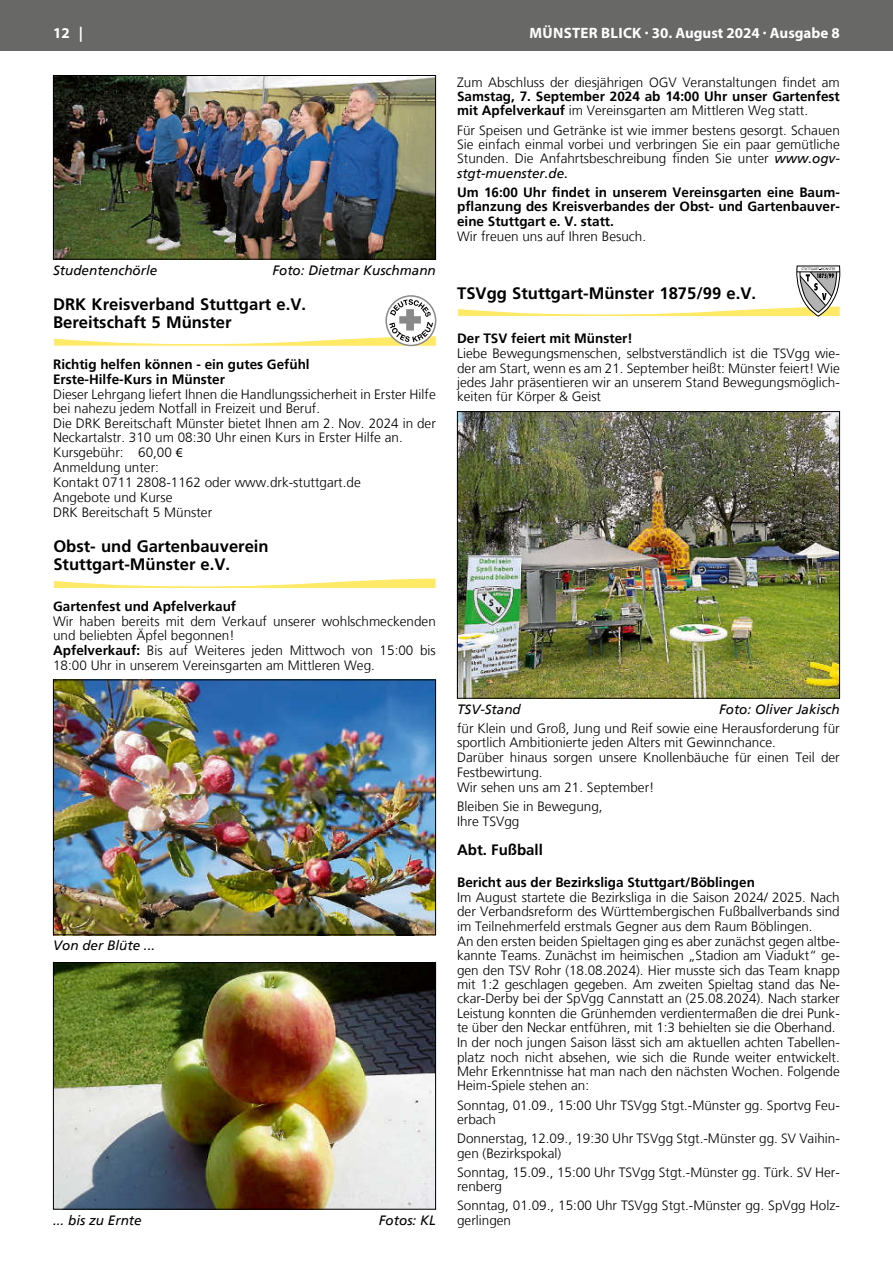
<style>
.page{position:relative;width:893px;height:1263px;background:#fff}
.page>*{position:absolute;margin:0;border:0;box-sizing:border-box;transform-origin:0 0}
.t1{font:700 16.65px/18px "Frutiger";color:#000}
.t2{font:700 15px "Myriad Pro";color:#fff}
.t3{font:700 15px "Frutiger";color:#000}
.t4{font:300 13.5px/14.5px "Frutiger";color:#000}
.t5{font:700 13.5px/14.4px "Frutiger";color:#000}
.t6{font:italic 13.5px "Frutiger";color:#000}
.s1{font-family:"Myriad Pro";font-weight:400}
.s2{font-weight:700}
.s3{font-weight:300}
.s4{font-weight:400;font-style:italic}
</style>
<div class="page">
<div style="left:0;top:0;width:893px;height:51px;background:#686867"></div>
<img style="left:55px;top:77px;width:379px;height:180px">
<div style="left:53px;top:75px;width:383px;height:184px;border:1px solid #000"></div>
<svg style="left:54px;top:299px;width:382px;height:47px"></svg>
<svg style="left:54px;top:578px;width:382px;height:10px"></svg>
<img style="left:55px;top:682px;width:379px;height:251px">
<div style="left:53px;top:680px;width:383px;height:255px;border:1px solid #000"></div>
<img style="left:55px;top:964px;width:379px;height:243px">
<div style="left:53px;top:962px;width:383px;height:247px;border:1px solid #000"></div>
<svg style="left:458px;top:266px;width:382px;height:51px"></svg>
<img style="left:459px;top:413px;width:379px;height:283px">
<div style="left:457px;top:411px;width:383px;height:287px;border:1px solid #000"></div>
<p class="t2" style="left:53px;top:23px;width:31px">12 |</p>
<p class="t2" style="left:529px;top:23px;width:312px">MÜNSTER BLICK · 30. August 2024 · Ausgabe 8</p>
<p class="t6" style="left:53px;top:262px;width:106px">Studentenchörle</p>
<p class="t6" style="left:272px;top:262px;width:165px">Foto: Dietmar Kuschmann</p>
<p class="t1" style="left:53px;top:295px;width:254px">DRK Kreisverband Stuttgart e.V.<br>Bereitschaft 5 Münster</p>
<p class="t5" style="left:53px;top:356px;width:258px;line-height:15px">Richtig helfen können - ein gutes Gefühl<br>Erste-Hilfe-Kurs in Münster</p>
<p class="t4" style="left:53px;top:386px;width:384px">Dieser Lehrgang liefert Ihnen die Handlungssicherheit in Erster Hilfe bei nahezu jedem Notfall in Freizeit und Beruf.<br>Die DRK Bereitschaft Münster bietet Ihnen am 2. Nov. 2024 in der Neckartalstr. 310 um 08:30 Uhr einen Kurs in Erster Hilfe an.<br>Kursgebühr: 60,00 <span class="s1">€<br></span>Anmeldung unter:<br>Kontakt 0711 2808-1162 oder www.drk-stuttgart.de<br>Angebote und Kurse<br>DRK Bereitschaft 5 Münster</p>
<p class="t1" style="left:53px;top:537px;width:217px">Obst- und Gartenbauverein<br>Stuttgart-Münster e.V.</p>
<p class="t5" style="left:53px;top:599px;width:185px">Gartenfest und Apfelverkauf</p>
<p class="t4" style="left:53px;top:614px;width:384px">Wir haben bereits mit dem Verkauf unserer wohlschmeckenden und beliebten Äpfel begonnen!<br><span class="s2">Apfelverkauf:</span> Bis auf Weiteres jeden Mittwoch von 15:00 bis 18:00 Uhr in unserem Vereinsgarten am Mittleren Weg.</p>
<p class="t6" style="left:53px;top:938px;width:104px">Von der Blüte ...</p>
<p class="t6" style="left:53px;top:1212px;width:90px">... bis zu Ernte</p>
<p class="t6" style="left:379px;top:1212px;width:59px">Fotos: KL</p>
<p class="t4" style="left:457px;top:75px;width:384px">Zum Abschluss der diesjährigen OGV Veranstaltungen findet am</p>
<p class="t5" style="left:457px;top:89px;width:384px">Samstag, 7. September 2024 ab 14:00 Uhr unser Gartenfest mit Apfelverkauf <span class="s3">im Vereinsgarten am Mittleren Weg statt.</span></p>
<p class="t4" style="left:457px;top:123px;width:384px;text-align:justify">Für Speisen und Getränke ist wie immer bestens gesorgt. Schauen Sie einfach einmal vorbei und verbringen Sie ein paar gemütliche Stunden. Die Anfahrtsbeschreibung finden Sie unter <span class="s4">www.ogv&shy;stgt-muenster.de.</span></p>
<p class="t5" style="left:457px;top:185px;width:384px;text-align:justify">Um 16:00 Uhr findet in unserem Vereinsgarten eine Baum&shy;pflanzung des Kreisverbandes der Obst- und Gartenbauver&shy;eine Stuttgart e. V. statt.</p>
<p class="t4" style="left:457px;top:229px;width:191px">Wir freuen uns auf Ihren Besuch.</p>
<p class="t1" style="left:457px;top:284px;width:300px">TSVgg Stuttgart-Münster 1875/99 e.V.</p>
<p class="t5" style="left:457px;top:331px;width:177px">Der TSV feiert mit Münster!</p>
<p class="t4" style="left:457px;top:346px;width:384px;text-align:justify">Liebe Bewegungsmenschen, selbstverständlich ist die TSVgg wie&shy;der am Start, wenn es am 21. September heißt: Münster feiert! Wie jedes Jahr präsentieren wir an unserem Stand Bewegungsmöglich&shy;keiten für Körper &amp; Geist</p>
<p class="t6" style="left:457px;top:701px;width:65px">TSV-Stand</p>
<p class="t6" style="left:719px;top:701px;width:122px">Foto: Oliver Jakisch</p>
<p class="t4" style="left:457px;top:721px;width:384px">für Klein und Groß, Jung und Reif sowie eine Herausforderung für sportlich Ambitionierte jeden Alters mit Gewinnchance.<br>Darüber hinaus sorgen unsere Knollenbäuche für einen Teil der Festbewirtung.<br>Wir sehen uns am 21. September!</p>
<p class="t4" style="left:457px;top:799px;width:147px;line-height:15px">Bleiben Sie in Bewegung,<br>Ihre TSVgg</p>
<p class="t3" style="left:457px;top:841px;width:87px">Abt. Fußball</p>
<p class="t5" style="left:457px;top:875px;width:299px">Bericht aus der Bezirksliga Stuttgart/Böblingen</p>
<p class="t4" style="left:457px;top:890px;width:384px">Im August startete die Bezirksliga in die Saison 2024/ 2025. Nach der Verbandsreform des Württembergischen Fußballverbands sind im Teilnehmerfeld erstmals Gegner aus dem Raum Böblingen.<br>An den ersten beiden Spieltagen ging es aber zunächst gegen altbe&shy;kannte Teams. Zunächst im heimischen „Stadion am Viadukt“ ge&shy;gen den TSV Rohr (18.08.2024). Hier musste sich das Team knapp mit 1:2 geschlagen gegeben. Am zweiten Spieltag stand das Ne&shy;ckar-Derby bei der SpVgg Cannstatt an (25.08.2024). Nach starker Leistung konnten die Grünhemden verdientermaßen die drei Punk&shy;te über den Neckar entführen, mit 1:3 behielten sie die Oberhand.<br>In der noch jungen Saison lässt sich am aktuellen achten Tabellen&shy;platz noch nicht absehen, wie sich die Runde weiter entwickelt.<br>Mehr Erkenntnisse hat man nach den nächsten Wochen. Folgende Heim-Spiele stehen an:</p>
<p class="t4" style="left:457px;top:1097px;width:384px">Sonntag, 01.09., 15:00 Uhr TSVgg Stgt.-Münster gg. Sportvg Feu&shy;erbach</p>
<p class="t4" style="left:457px;top:1131px;width:384px">Donnerstag, 12.09., 19:30 Uhr TSVgg Stgt.-Münster gg. SV Vaihin&shy;gen (Bezirkspokal)</p>
<p class="t4" style="left:457px;top:1165px;width:384px">Sonntag, 15.09., 15:00 Uhr TSVgg Stgt.-Münster gg. Türk. SV Her&shy;renberg</p>
<p class="t4" style="left:457px;top:1198px;width:384px">Sonntag, 01.09., 15:00 Uhr TSVgg Stgt.-Münster gg. SpVgg Holz&shy;gerlingen</p>
</div>
